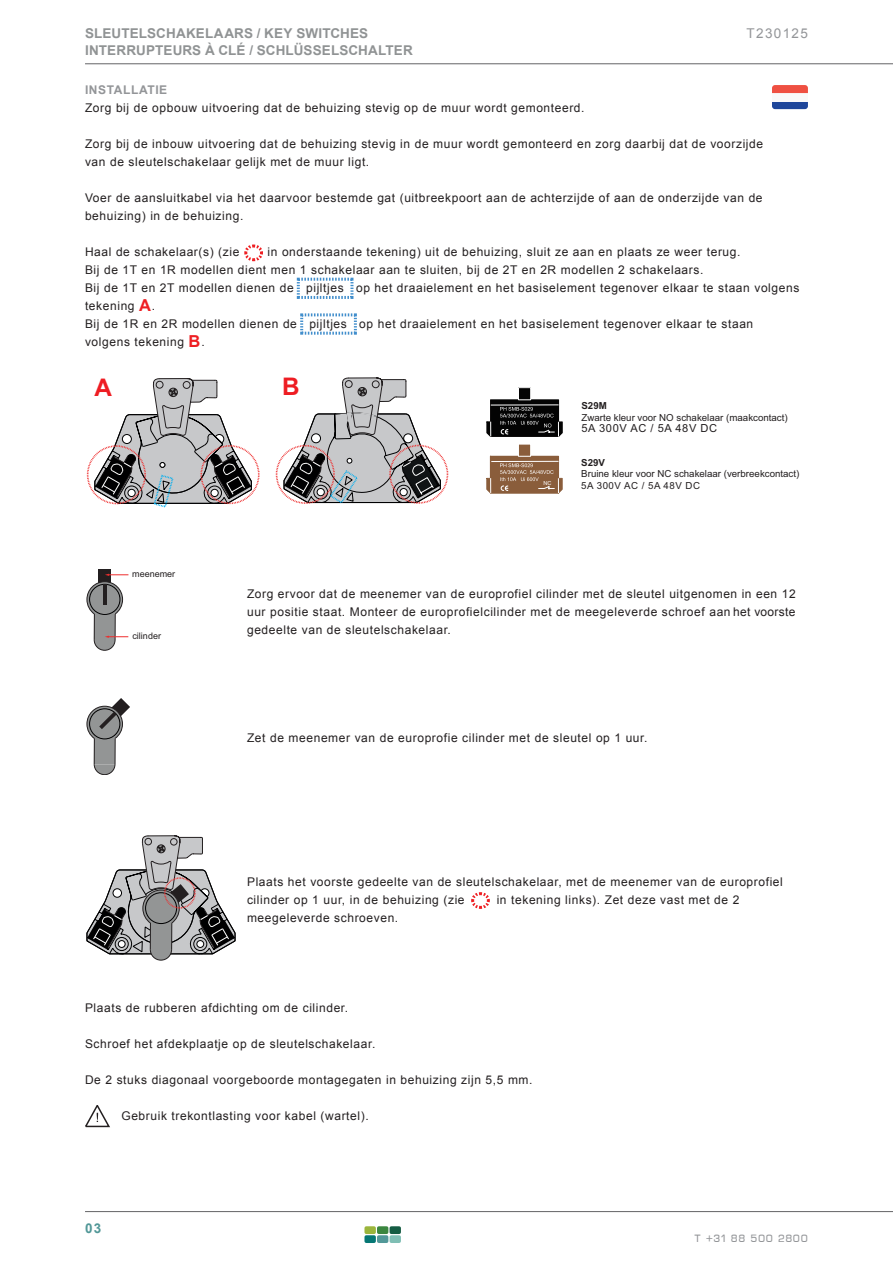
<style>
.page{position:relative;width:893px;height:1263px;background:#fff}
.page>*{position:absolute;margin:0;border:0;box-sizing:border-box;transform-origin:0 0}
.t1{font:700 24.3px "Arial";color:#ee1d23}
.t2{font:700 13.5px/16.2px "Arial";letter-spacing:.01em;color:#909394}
.t3{font:13.5px "Arial";letter-spacing:.1em;color:#939598}
.t4{font:700 13.5px "Arial";color:#529898}
.t5{font:12.75px "Eurostile DCD";letter-spacing:.05em;color:#939598}
.t6{font:12px/18px "Arial";letter-spacing:.05em;color:#231f20}
.t7{font:700 12px "Arial";letter-spacing:.05em;color:#939598}
.t8{font:11.1px "Arial";letter-spacing:.05em;color:#231f20}
.t9{font:9.75px/11.7px "Arial";color:#231f20}
.t10{font:700 9.75px "Arial";color:#231f20}
.t11{font:9px "Arial";color:#231f20}
.t12{font:5.55px "Arial";color:#fff}
.s1{font-weight:700;font-size:16.5px;color:#ee1f23}
</style>
<div class="page">
<hr style="left:85px;top:1211px;width:808px;height:1px;background:#636366">
<svg style="left:364px;top:1226px;width:37px;height:17px"></svg>
<hr style="left:85px;top:63px;width:808px;height:1px;background:#636366">
<svg style="left:85px;top:1105px;width:25px;height:22px"></svg>
<div style="left:98px;top:569px;width:13px;height:14px;background:#231f20"></div>
<svg style="left:87px;top:574px;width:41px;height:76px"></svg>
<svg style="left:244px;top:244px;width:19px;height:18px"></svg>
<div style="left:518px;top:388px;width:13px;height:12px;background:#030303"></div>
<div style="left:518px;top:387px;width:13px;height:13px;border:1px solid #fff"></div>
<svg style="left:486px;top:399px;width:77px;height:38px"></svg>
<div style="left:518px;top:444px;width:13px;height:12px;background:#8a5d3b"></div>
<div style="left:518px;top:444px;width:13px;height:12px;border:1px solid #fff"></div>
<svg style="left:487px;top:456px;width:75px;height:37px"></svg>
<svg style="left:87px;top:698px;width:43px;height:77px"></svg>
<svg style="left:87px;top:836px;width:148px;height:124px"></svg>
<div style="left:145px;top:893px;width:32px;height:31px;border:1px solid #000001;border-radius:50%"></div>
<div style="left:164px;top:877px;width:32px;height:32px;border:2px dashed #ee2d2d;border-radius:50%"></div>
<svg style="left:471px;top:892px;width:19px;height:17px"></svg>
<svg style="left:772px;top:102px;width:36px;height:7px"></svg>
<div style="left:772px;top:93px;width:36px;height:8px;background:#f9f9f9"></div>
<svg style="left:772px;top:85px;width:36px;height:8px"></svg>
<svg style="left:87px;top:378px;width:173px;height:130px"></svg>
<svg style="left:276px;top:378px;width:172px;height:126px"></svg>
<svg style="left:296px;top:277px;width:58px;height:22px"></svg>
<svg style="left:300px;top:313px;width:57px;height:22px"></svg>
<p class="t2" style="left:85px;top:26px;width:329px">SLEUTELSCHAKELAARS / KEY SWITCHES<br>INTERRUPTEURS À CLÉ / SCHLÜSSELSCHALTER</p>
<p class="t3" style="left:746px;top:26px;width:63px">T230125</p>
<p class="t7" style="left:85px;top:85px;width:84px">INSTALLATIE</p>
<p class="t6" style="left:85px;top:100px;width:501px">Zorg bij de opbouw uitvoering dat de behuizing stevig op de muur wordt gemonteerd.</p>
<p class="t6" style="left:85px;top:136px;width:680px">Zorg bij de inbouw uitvoering dat de behuizing stevig in de muur wordt gemonteerd en zorg daarbij dat de voorzijde van de sleutelschakelaar gelijk met de muur ligt.</p>
<p class="t6" style="left:85px;top:190px;width:679px">Voer de aansluitkabel via het daarvoor bestemde gat (uitbreekpoort aan de achterzijde of aan de onderzijde van de behuizing) in de behuizing.</p>
<p class="t6" style="left:85px;top:244px;width:156px">Haal de schakelaar(s) (zie</p>
<p class="t6" style="left:85px;top:244px;width:716px;text-indent:183px">in onderstaande tekening) uit de behuizing, sluit ze aan en plaats ze weer terug.<br>Bij de 1T en 1R modellen dient men 1 schakelaar aan te sluiten, bij de 2T en 2R modellen 2 schakelaars.<br>Bij de 1T en 2T modellen dienen de pijltjes op het draaielement en het basiselement tegenover elkaar te staan volgens tekening <span class="s1">A</span>.<br>Bij de 1R en 2R modellen dienen de pijltjes op het draaielement en het basiselement tegenover elkaar te staan volgens tekening <span class="s1">B</span>.</p>
<h1 class="t1" style="left:95px;top:373px;width:19px">A</h1>
<h1 class="t1" style="left:282px;top:373px;width:19px">B</h1>
<p class="t11" style="left:132px;top:569px;width:45px">meenemer</p>
<p class="t12" style="left:543px;top:480px;width:10px">NC</p>
<p class="t10" style="left:581px;top:400px;width:27px">S29M</p>
<p class="t9" style="left:581px;top:412px;width:208px">Zwarte kleur voor NO schakelaar (maakcontact)</p>
<p class="t8" style="left:581px;top:424px;width:137px">5A 300V AC / 5A 48V DC</p>
<p class="t10" style="left:581px;top:457px;width:25px">S29V</p>
<p class="t9" style="left:581px;top:469px;width:220px">Bruine kleur voor NC schakelaar (verbreekcontact)<br>5A 300V AC / 5A 48V DC</p>
<p class="t11" style="left:132px;top:631px;width:30px">cilinder</p>
<p class="t6" style="left:247px;top:586px;width:550px;text-align:justify">Zorg ervoor dat de meenemer van de europrofiel cilinder met de sleutel uitgenomen in een 12 uur positie staat. Monteer de europrofielcilinder met de meegeleverde schroef aan het voorste gedeelte van de sleutelschakelaar.</p>
<p class="t6" style="left:247px;top:730px;width:402px">Zet de meenemer van de europrofie cilinder met de sleutel op 1 uur.</p>
<p class="t6" style="left:247px;top:874px;width:537px">Plaats het voorste gedeelte van de sleutelschakelaar, met de meenemer van de europrofiel cilinder op 1 uur, in de behuizing (zie</p>
<p class="t6" style="left:497px;top:892px;width:244px">in tekening links). Zet deze vast met de 2</p>
<p class="t6" style="left:247px;top:910px;width:153px">meegeleverde schroeven.</p>
<p class="t6" style="left:85px;top:1000px;width:265px">Plaats de rubberen afdichting om de cilinder.</p>
<p class="t6" style="left:85px;top:1036px;width:292px">Schroef het afdekplaatje op de sleutelschakelaar.</p>
<p class="t6" style="left:85px;top:1072px;width:449px">De 2 stuks diagonaal voorgeboorde montagegaten in behuizing zijn 5,5 mm.</p>
<p class="t6" style="left:121px;top:1108px;width:249px">Gebruik trekontlasting voor kabel (wartel).</p>
<p class="t4" style="left:85px;top:1223px;width:18px">03</p>
<p class="t5" style="left:695px;top:1230px;width:115px">t +31 88 500 2800</p>
</div>
